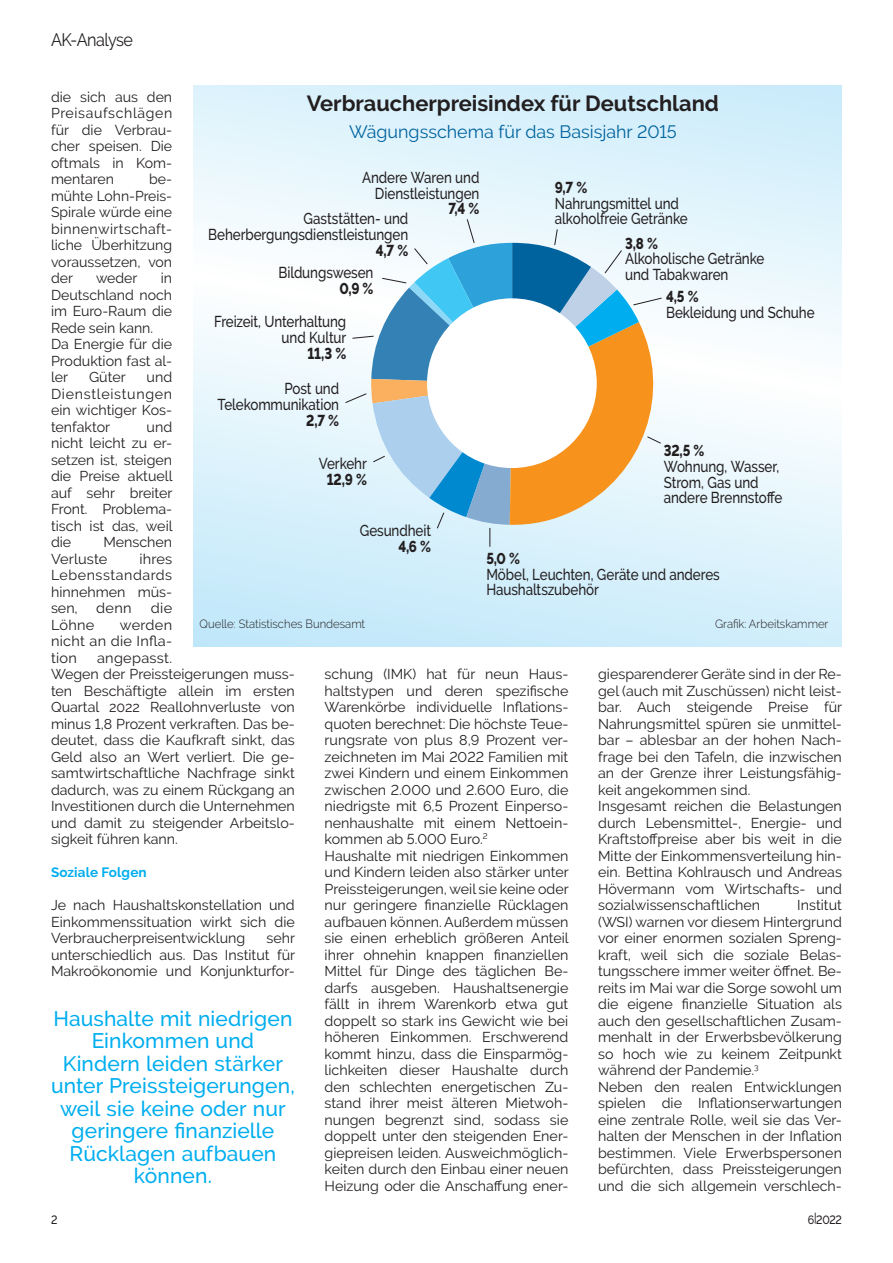
<style>
.page{position:relative;width:893px;height:1263px;background:#fff}
.page>*{position:absolute;margin:0;border:0;box-sizing:border-box;transform-origin:0 0}
.t1{font:700 21.9px "Raleway";color:#231f20}
.t2{font:500 21px/22.5px "Raleway";letter-spacing:.005em;color:#00aeef;text-align:center}
.t3{font:18px "Raleway";letter-spacing:-.03em;color:#231f20;scale:.9 1}
.t4{font:17.85px "Raleway";color:#00639e}
.t5{font:500 15.75px/15.8px "Raleway";letter-spacing:-.005em;color:#231f20;text-align:right;scale:.85 1}
.t6{font:800 15.75px "Raleway";color:#231f20;scale:.85 1}
.t7{font:14.25px/16.5px "Raleway";color:#231f20;text-align:justify}
.t8{font:700 13.5px "Raleway";letter-spacing:.01em;color:#00aeef}
.t9{font:500 12px "Raleway";color:#231f20;scale:.9 1}
.t10{font:300 11.85px "Raleway";color:#231f20;scale:.95 1}
</style>
<div class="page">
<svg style="left:193px;top:85px;width:649px;height:561px"></svg>
<svg style="left:345px;top:219px;width:328px;height:328px"></svg>
<p class="t3" style="left:51px;top:30px;width:93px">AK-Analyse</p>
<p class="t7" style="left:51px;top:88px;width:123px">die sich aus den Preisaufschlägen für die Verbrau&shy;cher speisen. Die oftmals in Kom&shy;mentaren</p>
<p class="t7" style="left:51px;top:171px;width:123px;text-indent:98px">be&shy;mühte Lohn-Preis-Spirale würde eine binnenwirtschaft&shy;liche Überhitzung voraussetzen, von der</p>
<p class="t7" style="left:51px;top:270px;width:123px;text-align:left;text-indent:110px">in<br>Deutschland noch im Euro-Raum die<br>Rede sein kann.<br>Da Energie für die<br>Produktion fast al&shy;ler</p>
<p class="t7" style="left:96px;top:270px;width:43px">weder</p>
<p class="t7" style="left:51px;top:369px;width:123px;text-indent:96px">und Dienstleistungen ein wichtiger Kos&shy;tenfaktor</p>
<p class="t7" style="left:89px;top:369px;width:38px">Güter</p>
<p class="t7" style="left:51px;top:418px;width:123px;text-indent:96px">und nicht leicht zu er&shy;setzen ist, steigen die Preise aktuell auf sehr breiter Front. Problema&shy;tisch ist das, weil die</p>
<p class="t7" style="left:51px;top:534px;width:123px;text-indent:52px">Menschen<br>Verluste</p>
<p class="t7" style="left:51px;top:550px;width:123px;text-indent:89px">ihres Lebensstandards hinnehmen müs&shy;sen,</p>
<p class="t7" style="left:96px;top:600px;width:37px">denn</p>
<p class="t7" style="left:151px;top:600px;width:23px">die</p>
<h1 class="t1" style="left:307px;top:90px;width:414px">Verbraucherpreisindex für Deutschland</h1>
<p class="t4" style="left:349px;top:122px;width:329px">Wägungsschema für das Basisjahr 2015</p>
<p class="t5" style="left:362px;top:169px;width:140px">Andere Waren und<br>Dienstleistungen</p>
<p class="t6" style="left:448px;top:200px;width:38px">7,4 %</p>
<p class="t5" style="left:208px;top:211px;width:237px">Gaststätten- und<br>Beherbergungsdienstleistungen</p>
<p class="t6" style="left:376px;top:241px;width:40px">4,7 %</p>
<p class="t5" style="left:278px;top:265px;width:113px">Bildungswesen</p>
<p class="t6" style="left:340px;top:279px;width:41px">0,9 %</p>
<p class="t5" style="left:214px;top:314px;width:157px">Freizeit, Unterhaltung und Kultur</p>
<p class="t6" style="left:307px;top:344px;width:47px">11,3 %</p>
<p class="t5" style="left:217px;top:381px;width:145px">Post und<br>Telekommunikation</p>
<p class="t6" style="left:306px;top:411px;width:40px">2,7 %</p>
<p class="t5" style="left:319px;top:456px;width:58px">Verkehr</p>
<p class="t6" style="left:327px;top:470px;width:49px">12,9 %</p>
<p class="t5" style="left:360px;top:522px;width:85px">Gesundheit</p>
<p class="t6" style="left:398px;top:537px;width:40px">4,6 %</p>
<p class="t6" style="left:555px;top:178px;width:40px">9,7 %</p>
<p class="t5" style="left:555px;top:195px;width:158px;text-align:left">Nahrungsmittel und alkoholfreie Getränke</p>
<p class="t6" style="left:625px;top:234px;width:40px">3,8 %</p>
<p class="t5" style="left:625px;top:251px;width:165px;text-align:left">Alkoholische Getränke und Tabakwaren</p>
<p class="t6" style="left:666px;top:288px;width:40px">4,5 %</p>
<p class="t5" style="left:666px;top:305px;width:176px">Bekleidung und Schuhe</p>
<p class="t6" style="left:664px;top:442px;width:49px">32,5 %</p>
<p class="t5" style="left:664px;top:458px;width:141px;text-align:left">Wohnung, Wasser,<br>Strom, Gas und andere Brennstoffe</p>
<p class="t6" style="left:486px;top:549px;width:41px">5,0 %</p>
<p class="t5" style="left:486px;top:566px;width:276px;text-align:left">Möbel, Leuchten, Geräte und anderes<br>Haushaltszubehör</p>
<p class="t7" style="left:51px;top:616px;width:123px;text-indent:69px">werden nicht an die Infla&shy;tion</p>
<p class="t7" style="left:51px;top:616px;width:45px">Löhne</p>
<p class="t10" style="left:200px;top:617px;width:176px">Quelle: Statistisches Bundesamt</p>
<p class="t10" style="left:715px;top:617px;width:121px">Grafik: Arbeitskammer</p>
<p class="t7" style="left:51px;top:649px;width:245px;text-align:left;text-indent:46px">angepasst.<br>Wegen der Preissteigerungen muss&shy;ten Beschäftigte allein im ersten<br>Quartal 2022 Reallohnverluste von minus 1,8 Prozent verkraften. Das be&shy;deutet, dass die Kaufkraft sinkt, das<br>Geld also an Wert verliert. Die ge&shy;samtwirtschaftliche Nachfrage sinkt dadurch, was zu einem Rückgang an<br>Investitionen durch die Unternehmen und damit zu steigender Arbeitslo&shy;sigkeit führen kann.</p>
<p class="t8" style="left:51px;top:865px;width:97px">Soziale Folgen</p>
<p class="t7" style="left:51px;top:897px;width:245px">Je nach Haushaltskonstellation und Einkommenssituation wirkt sich die Verbraucherpreisentwicklung</p>
<p class="t7" style="left:325px;top:666px;width:246px;text-align:left">schung (IMK) hat für neun Haus&shy;haltstypen und deren spezifische Warenkörbe individuelle Inflations&shy;quoten berechnet: Die höchste Teue&shy;rungsrate von plus 8,9 Prozent ver&shy;zeichneten im Mai 2022 Familien mit zwei Kindern und einem Einkommen zwischen 2.000 und 2.600 Euro, die niedrigste mit 6,5 Prozent Einperso&shy;nenhaushalte mit einem Nettoein&shy;kommen ab 5.000 Euro.<sup>2<br></sup>Haushalte mit niedrigen Einkommen und Kindern leiden also stärker unter Preissteigerungen, weil sie keine oder nur geringere finanzielle Rücklagen aufbauen können. Außerdem müssen sie einen erheblich größeren Anteil ihrer ohnehin knappen finanziellen Mittel für Dinge des täglichen Be&shy;darfs ausgeben. Haushaltsenergie fällt in ihrem Warenkorb etwa gut doppelt so stark ins Gewicht wie bei höheren Einkommen. Erschwerend kommt hinzu, dass die Einsparmög&shy;lichkeiten dieser Haushalte durch den schlechten energetischen Zu&shy;stand ihrer meist älteren Mietwoh&shy;nungen begrenzt sind, sodass sie doppelt unter den steigenden Ener&shy;giepreisen leiden. Ausweichmöglich&shy;keiten durch den Einbau einer neuen Heizung oder die Anschaffung ener-</p>
<p class="t7" style="left:598px;top:666px;width:246px;text-align:left">giesparenderer Geräte sind in der Re&shy;gel (auch mit Zuschüssen) nicht leist&shy;bar. Auch steigende Preise für Nahrungsmittel spüren sie unmittel&shy;bar – ablesbar an der hohen Nach&shy;frage bei den Tafeln, die inzwischen an der Grenze ihrer Leistungsfähig&shy;keit angekommen sind.<br>Insgesamt reichen die Belastungen durch Lebensmittel-, Energie- und Kraftstoffpreise aber bis weit in die Mitte der Einkommensverteilung hin&shy;ein. Bettina Kohlrausch und Andreas Hövermann vom Wirtschafts- und sozialwissenschaftlichen</p>
<p class="t7" style="left:598px;top:897px;width:245px;text-align:left;text-indent:199px">Institut (WSI) warnen vor diesem Hintergrund vor einer enormen sozialen Spreng&shy;kraft, weil sich die soziale Belas&shy;tungsschere immer weiter öffnet. Be&shy;reits im Mai war die Sorge sowohl um die eigene finanzielle Situation als auch den gesellschaftlichen Zusam&shy;menhalt in der Erwerbsbevölkerung so hoch wie zu keinem Zeitpunkt während der Pandemie.<sup>3<br></sup>Neben den realen Entwicklungen spielen die Inflationserwartungen eine zentrale Rolle, weil sie das Ver&shy;halten der Menschen in der Inflation bestimmen. Viele Erwerbspersonen befürchten, dass Preissteigerungen und die sich allgemein verschlech-</p>
<p class="t7" style="left:51px;top:930px;width:246px;text-indent:216px">sehr unterschiedlich aus. Das Institut für Makroökonomie und Konjunkturfor-</p>
<h2 class="t2" style="left:51px;top:1007px;width:245px">Haushalte mit niedrigen<br>Einkommen und<br>Kindern leiden stärker unter Preissteigerungen, weil sie keine oder nur geringere finanzielle<br>Rücklagen aufbauen können.</h2>
<p class="t9" style="left:51px;top:1213px;width:9px">2</p>
<p class="t9" style="left:808px;top:1213px;width:40px">6|2022</p>
</div>
